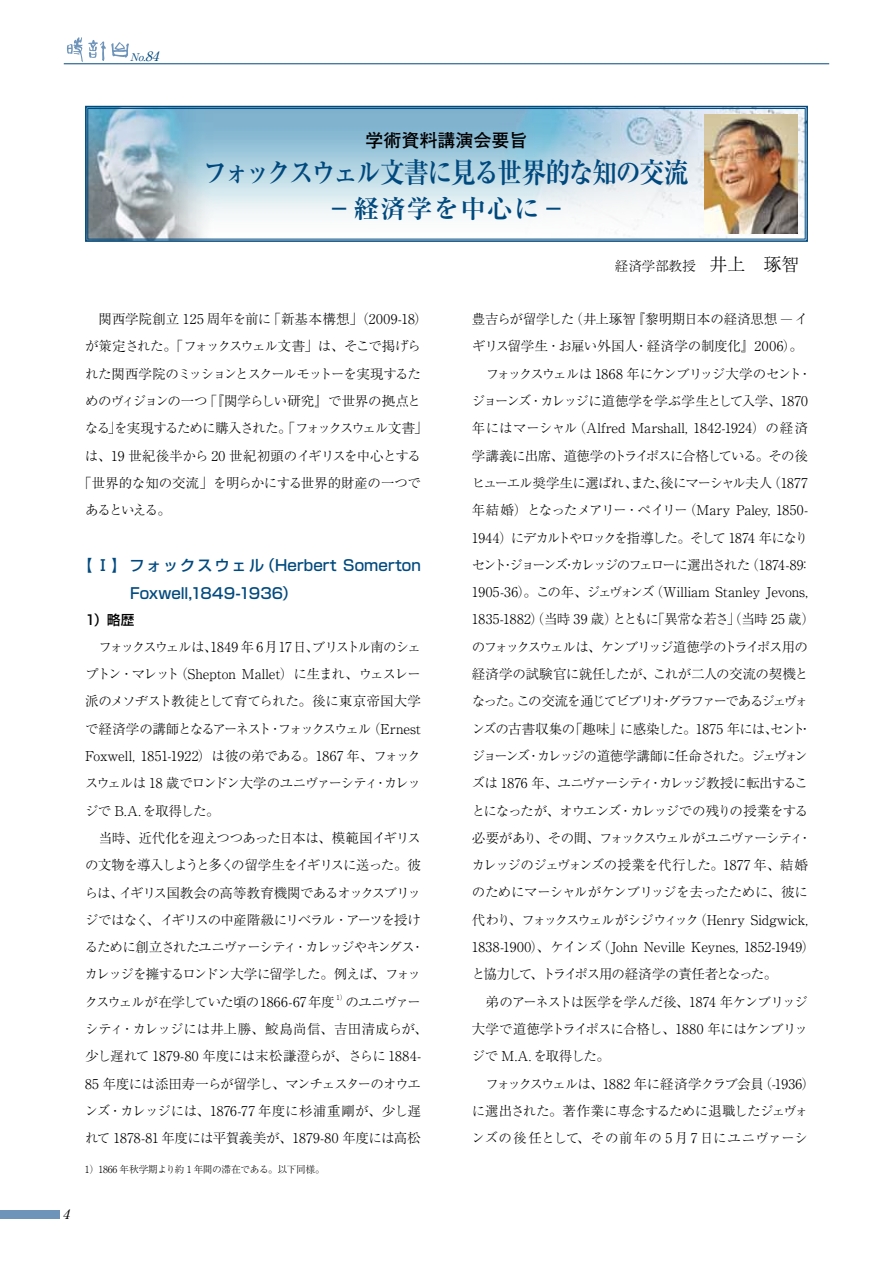
<style>
.page{position:relative;width:893px;height:1263px;background:#fff}
.page>*{position:absolute;margin:0;border:0;box-sizing:border-box;transform-origin:0 0}
.t1{font:700 28.5px "Ryumin Pr 6 N";letter-spacing:-.07em;color:#00497e;scale:.88 1}
.t2{font:700 25.5px "Ryumin Pr 6 N";letter-spacing:.05em;color:#00497e}
.t3{font:700 18px "Futo Go B101";color:#000}
.t4{font:500 15px/27.3px "Shin Go Pro";letter-spacing:.01em;color:#00497e}
.t5{font:300 13.5px/27.3px "Ryumin Pr 6 N";letter-spacing:-.045em;color:#000}
.t6{font:300 13.5px/27.3px "Ryumin Pr 6 N";letter-spacing:-.025em;color:#000}
.t7{font:300 13.5px "Ryumin Pr 6 N";letter-spacing:-.005em;color:#000}
.t8{font:300 13.5px "Ryumin Pr 6 N";letter-spacing:-.095em;color:#000}
.t9{font:300 13.5px "Ryumin Pr 6 N";letter-spacing:-.08em;color:#000}
.t10{font:300 13.5px "Ryumin Pr 6 N";letter-spacing:-.09em;color:#000}
.t11{font:300 13.5px "Ryumin Pr 6 N";letter-spacing:-.02em;color:#000}
.t12{font:500 13.5px "Shin Go Pro";color:#000}
.t13{font:italic 13.5px "Ryumin";color:#000}
.t14{font:italic 10.5px "Ryumin";color:#00497e}
.t15{font:300 9.75px "Ryumin Pr 6 N";letter-spacing:-.035em;color:#000}
.t16{font:300 6.75px "Ryumin Pr 6 N";color:#000}
.s1{font-size:13.5px}
.s2{font-size:18px}
.s3{font-size:9.45px}
</style>
<div class="page">
<svg style="left:67px;top:37px;width:62px;height:25px"></svg>
<div style="left:0;top:1210px;width:60px;height:8px;background:#6f94ba"></div>
<hr style="left:64px;top:63px;width:765px;height:1px;background:#00497e">
<svg style="left:85px;top:105px;width:723px;height:137px"></svg>
<div style="left:88px;top:108px;width:717px;height:131px;border:1px solid #00497e"></div>
<img style="left:704px;top:114px;width:93px;height:119px">
<p class="t14" style="left:130px;top:51px;width:34px">No.<span class="s1">84</span></p>
<h3 class="t3" style="left:365px;top:130px;width:163px">学術資料講演会要旨</h3>
<h1 class="t1" style="left:203px;top:150px;width:554px">フォックスウェル文書に見る世界的な知の交流</h1>
<h2 class="t2" style="left:327px;top:188px;width:241px">－経済学を中心に－</h2>
<p class="t5" style="left:615px;top:251px;width:186px">経済学部教授　<span class="s2">井上　琢智</span></p>
<p class="t7" style="left:85px;top:308px;width:344px">　関西学院創立 125 周年を前に「新基本構想」（2009-18）</p>
<p class="t9" style="left:85px;top:336px;width:337px">が策定された。「フォックスウェル文書」は、そこで掲げら</p>
<p class="t10" style="left:85px;top:363px;width:337px">れた関西学院のミッションとスクールモットーを実現するた</p>
<p class="t5" style="left:85px;top:387px;width:337px">めのヴィジョンの一つ「『関学らしい研究』で世界の拠点と</p>
<p class="t8" style="left:85px;top:418px;width:344px">なる」を実現するために購入された。「フォックスウェル文書」</p>
<p class="t6" style="left:85px;top:441px;width:338px">は、19 世紀後半から 20 世紀初頭のイギリスを中心とする</p>
<p class="t11" style="left:78px;top:472px;width:344px">「世界的な知の交流」を明らかにする世界的財産の一つで</p>
<p class="t5" style="left:85px;top:496px;width:88px">あるといえる。</p>
<p class="t4" style="left:130px;top:550px;width:292px;text-indent:-52px">【 Ⅰ】フォックスウェル（Herbert Somerton<br>Foxwell,1849-1936）</p>
<p class="t12" style="left:85px;top:608px;width:51px">1）略歴</p>
<p class="t5" style="left:85px;top:632px;width:341px">　フォックスウェルは、1849 年 6月17 日、ブリストル南のシェプトン・マレット（Shepton Mallet）に生まれ、ウェスレー派のメソヂスト教徒として育てられた。後に東京帝国大学で経済学の講師となるアーネスト・フォックスウェル（Ernest<br>Foxwell, 1851-1922）は彼の弟である。1867 年、フォックスウェルは 18 歳でロンドン大学のユニヴァーシティ・カレッジで B.A. を取得した。<br>　当時、近代化を迎えつつあった日本は、模範国イギリスの文物を導入しようと多くの留学生をイギリスに送った。彼らは、イギリス国教会の高等教育機関であるオックスブリッジではなく、イギリスの中産階級にリベラル・アーツを授けるために創立されたユニヴァーシティ・カレッジやキングス・カレッジを擁するロンドン大学に留学した。例えば、フォックスウェルが在学していた頃の1866-67年度</p>
<p class="t16" style="left:337px;top:992px;width:11px">1）</p>
<p class="t6" style="left:85px;top:987px;width:344px;text-indent:260px">のユニヴァーシティ・カレッジには井上勝、鮫島尚信、吉田清成らが、少し遅れて 1879-80 年度には末松謙澄らが、さらに 1884-<br>85 年度には添田寿一らが留学し、マンチェスターのオウエンズ・カレッジには、1876-77 年度に杉浦重剛が、少し遅れて 1878-81 年度には平賀義美が、1879-80 年度には高松</p>
<p class="t15" style="left:85px;top:1161px;width:242px">1）1866 年秋学期より約 1 年間の滞在である。以下同様。</p>
<p class="t13" style="left:62px;top:1206px;width:12px">4</p>
<p class="t5" style="left:472px;top:305px;width:345px">豊吉らが留学した（井上琢智『黎明期日本の経済思想<span class="s3">−</span>イギリス留学生・お雇い外国人・経済学の制度化』2006）。　フォックスウェルは 1868 年にケンブリッジ大学のセント・ジョーンズ・カレッジに道徳学を学ぶ学生として入学、1870年にはマーシャル（Alfred Marshall, 1842-1924）の経済学講義に出席、道徳学のトライポスに合格している。その後ヒューエル奨学生に選ばれ、また、後にマーシャル夫人（1877年結婚）となったメアリー・ペイリー（Mary Paley, 1850- 1944）にデカルトやロックを指導した。そして 1874 年になりセント・ジョーンズ・カレッジのフェローに選出された（1874-89：1905-36）。この年、ジェヴォンズ（William Stanley Jevons, 1835-1882）（当時 39 歳）とともに「異常な若さ」（当時 25 歳）のフォックスウェルは、ケンブリッジ道徳学のトライポス用の経済学の試験官に就任したが、これが二人の交流の契機となった。この交流を通じてビブリオ・グラファーであるジェヴォンズの古書収集の「趣味」に感染した。1875 年には、セント・ジョーンズ・カレッジの道徳学講師に任命された。ジェヴォンズは 1876 年、ユニヴァーシティ・カレッジ教授に転出することになったが、オウエンズ・カレッジでの残りの授業をする必要があり、その間、フォックスウェルがユニヴァーシティ・カレッジのジェヴォンズの授業を代行した。1877 年、結婚のためにマーシャルがケンブリッジを去ったために、彼に代わり、フォックスウェルがシジウィック（Henry Sidgwick, 1838-1900）、ケインズ（John Neville Keynes, 1852-1949）と協力して、トライポス用の経済学の責任者となった。<br>　弟のアーネストは医学を学んだ後、1874 年ケンブリッジ大学で道徳学トライポスに合格し、1880 年にはケンブリッジで M.A. を取得した。<br>　フォックスウェルは、1882 年に経済学クラブ会員（-1936）に選出された。著作業に専念するために退職したジェヴォンズの後任として、その前年の 5 月 7 日にユニヴァーシ</p>
</div>
